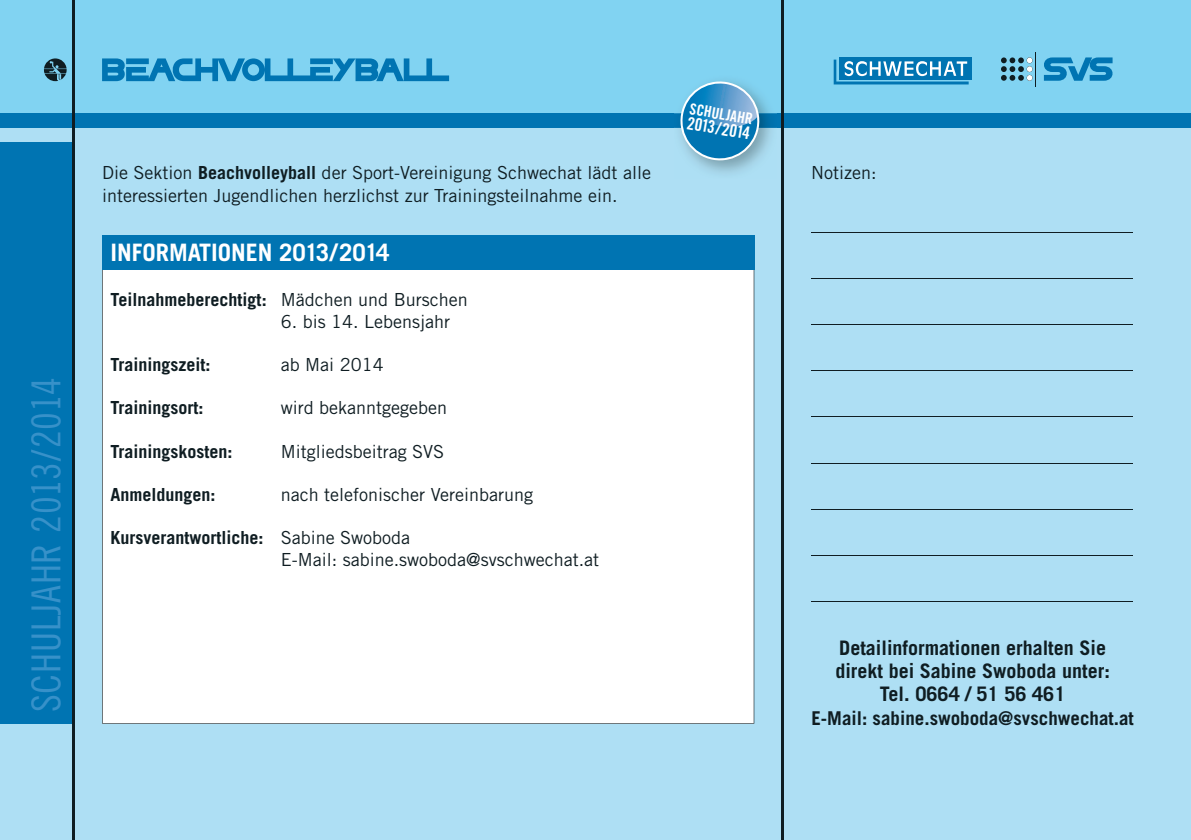
<style>
.page{position:relative;width:1191px;height:840px;background:#fff}
.page>*{position:absolute;margin:0;border:0;box-sizing:border-box;transform-origin:0 0}
.t1{font:40px "Trade Gothic Cond Eighteen";letter-spacing:.02em;color:#3791c9}
.t2{font:700 24px "Trade Gothic";color:#fff}
.t3{font:700 20px/23px "Trade Gothic";color:#0f1d22;text-align:center}
.t4{font:700 19px "Trade Gothic";color:#0f1d22}
.t5{font:18px/23px "Trade Gothic";color:#0f1d22}
.t6{font:700 18px "Trade Gothic";color:#0f1d22}
.t7{font:17.4px "Trade Gothic Bold Cond Twenty";color:#fff}
.t8{font:15.4px "Trade Gothic Bold Cond Twenty";color:#fff}
.s1{font-weight:700}
.s2{font-weight:400}
</style>
<div class="page">
<div style="left:0;top:0;width:1191px;height:839px;background:#aedff4"></div>
<div style="left:0;top:0;width:1191px;height:128px;background:#81d3f2"></div>
<div style="left:0;top:142px;width:74px;height:581px;background:#0074b2"></div>
<div style="left:0;top:113px;width:1191px;height:15px;background:#0074b2"></div>
<hr style="left:73px;top:0;width:2px;height:839px;background:#0f1d22">
<hr style="left:781px;top:0;width:2px;height:839px;background:#0f1d22">
<div style="left:102px;top:269px;width:652px;height:454px;background:#fff"></div>
<div style="left:102px;top:235px;width:652px;height:34px;background:#0074b2"></div>
<div style="left:839px;top:57px;width:132px;height:22px;background:#0074b2"></div>
<svg style="left:833px;top:60px;width:135px;height:24px"></svg>
<hr style="left:1035px;top:52px;width:1px;height:34px;background:#0f1d22">
<svg style="left:1043px;top:57px;width:70px;height:24px"></svg>
<svg style="left:1001px;top:57px;width:31px;height:24px"></svg>
<hr style="left:811px;top:232px;width:321px;height:1px;background:#0f1d22">
<hr style="left:811px;top:278px;width:321px;height:1px;background:#0f1d22">
<hr style="left:811px;top:324px;width:321px;height:1px;background:#0f1d22">
<hr style="left:811px;top:370px;width:321px;height:1px;background:#0f1d22">
<hr style="left:811px;top:416px;width:321px;height:1px;background:#0f1d22">
<hr style="left:811px;top:462px;width:321px;height:1px;background:#0f1d22">
<hr style="left:811px;top:508px;width:321px;height:1px;background:#0f1d22">
<hr style="left:811px;top:554px;width:321px;height:1px;background:#0f1d22">
<hr style="left:811px;top:600px;width:321px;height:1px;background:#0f1d22">
<img style="left:674px;top:99px;width:103px;height:74px">
<svg style="left:677px;top:81px;width:85px;height:82px"></svg>
<svg style="left:44px;top:58px;width:23px;height:23px"></svg>
<svg style="left:102px;top:58px;width:347px;height:23px"></svg>
<h1 class="t1" style="left:22px;top:711px;width:336px;rotate:-90deg">SCHULJAHR 2013/2014</h1>
<p class="t5" style="left:102px;top:161px;width:550px">Die Sektion <span class="s1">Beachvolleyball</span> der Sport-Vereinigung Schwechat lädt alle interessierten Jugendlichen herzlichst zur Trainingsteilnahme ein.</p>
<h2 class="t2" style="left:111px;top:238px;width:280px">INFORMATIONEN 2013/2014</h2>
<p class="t6" style="left:111px;top:288px;width:359px">Teilnahmeberechtigt: <span class="s2">Mädchen und Burschen</span></p>
<p class="t5" style="left:281px;top:309px;width:171px">6. bis 14. Lebensjahr</p>
<p class="t6" style="left:111px;top:353px;width:102px">Trainingszeit:</p>
<p class="t5" style="left:281px;top:353px;width:104px">ab Mai 2014</p>
<p class="t6" style="left:111px;top:396px;width:95px">Trainingsort:</p>
<p class="t5" style="left:281px;top:396px;width:168px">wird bekanntgegeben</p>
<p class="t6" style="left:111px;top:440px;width:124px">Trainingskosten:</p>
<p class="t5" style="left:281px;top:439px;width:165px">Mitgliedsbeitrag SVS</p>
<p class="t6" style="left:111px;top:483px;width:107px">Anmeldungen:</p>
<p class="t5" style="left:281px;top:482px;width:254px">nach telefonischer Vereinbarung</p>
<p class="t5" style="left:281px;top:526px;width:320px;line-height:21.6px;text-indent:-170px"><span class="s1">Kursverantwortliche:</span> Sabine Swoboda<br>E-Mail: sabine.swoboda@svschwechat.at</p>
<p class="t8" style="left:691px;top:99px;width:65px;rotate:10deg">SCHULJAHR</p>
<p class="t7" style="left:689px;top:112px;width:66px;rotate:10deg">2013/2014</p>
<p class="t5" style="left:811px;top:161px;width:67px">Notizen:</p>
<p class="t3" style="left:835px;top:636px;width:276px">Detailinformationen erhalten Sie direkt bei Sabine Swoboda unter:<br>Tel. 0664 / 51 56 461</p>
<p class="t4" style="left:811px;top:705px;width:324px">E-Mail: sabine.swoboda@svschwechat.at</p>
</div>
